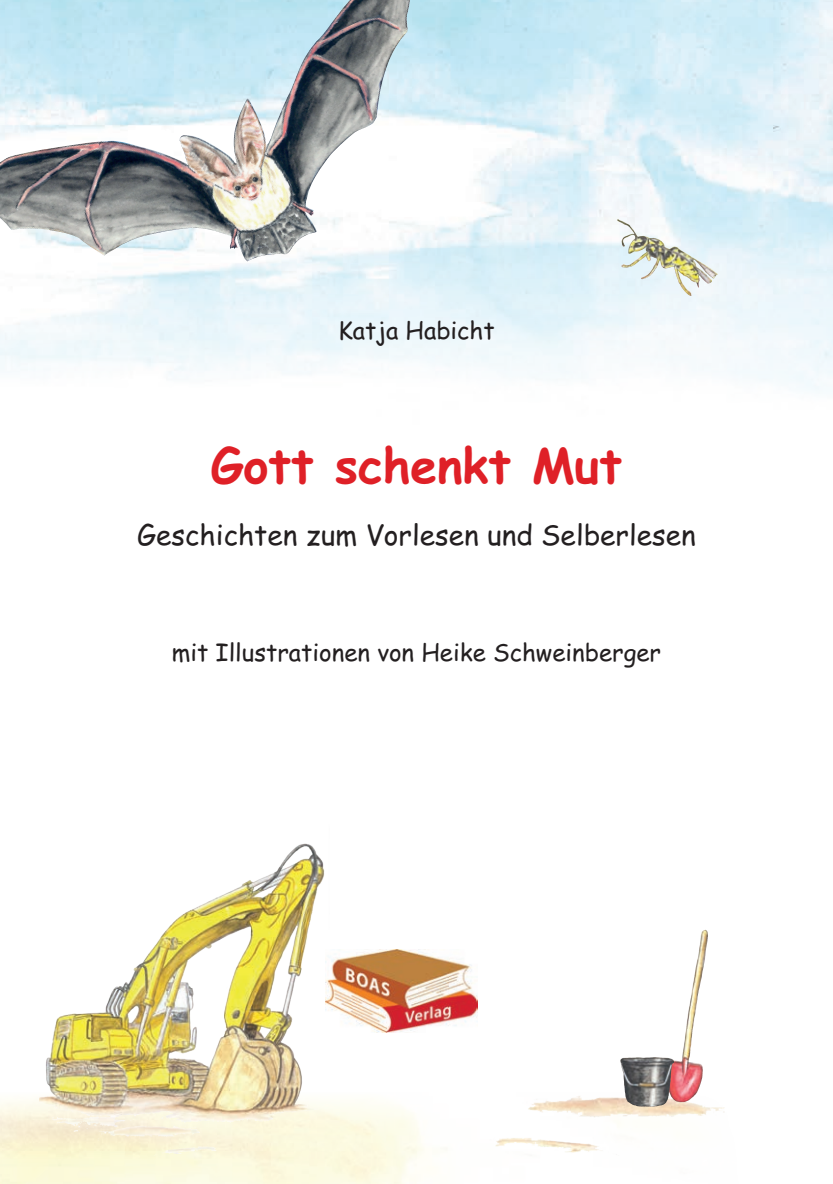
<style>
.page{position:relative;width:833px;height:1184px;background:#fff}
.page>*{position:absolute;margin:0;border:0;box-sizing:border-box;transform-origin:0 0}
.t1{font:700 48px "Comic Sans MS";color:#df2027}
.t2{font:28px "Comic Sans MS";color:#231f20}
.t3{font:24px "Comic Sans MS";color:#231f20}
</style>
<div class="page">
<img style="left:329px;top:949px;width:148px;height:83px">
<img style="left:40px;top:843px;width:289px;height:341px">
<img style="left:617px;top:219px;width:100px;height:77px">
<img style="left:0;top:0;width:411px;height:261px">
<img style="left:495px;top:1085px;width:229px;height:70px">
<img style="left:667px;top:931px;width:36px;height:171px">
<img style="left:620px;top:1057px;width:39px;height:50px">
<p class="t3" style="left:338px;top:317px;width:158px">Katja Habicht</p>
<h1 class="t1" style="left:211px;top:438px;width:412px">Gott schenkt Mut</h1>
<p class="t2" style="left:137px;top:519px;width:560px">Geschichten zum Vorlesen und Selberlesen</p>
<p class="t3" style="left:172px;top:638px;width:491px">mit Illustrationen von Heike Schweinberger</p>
</div>
